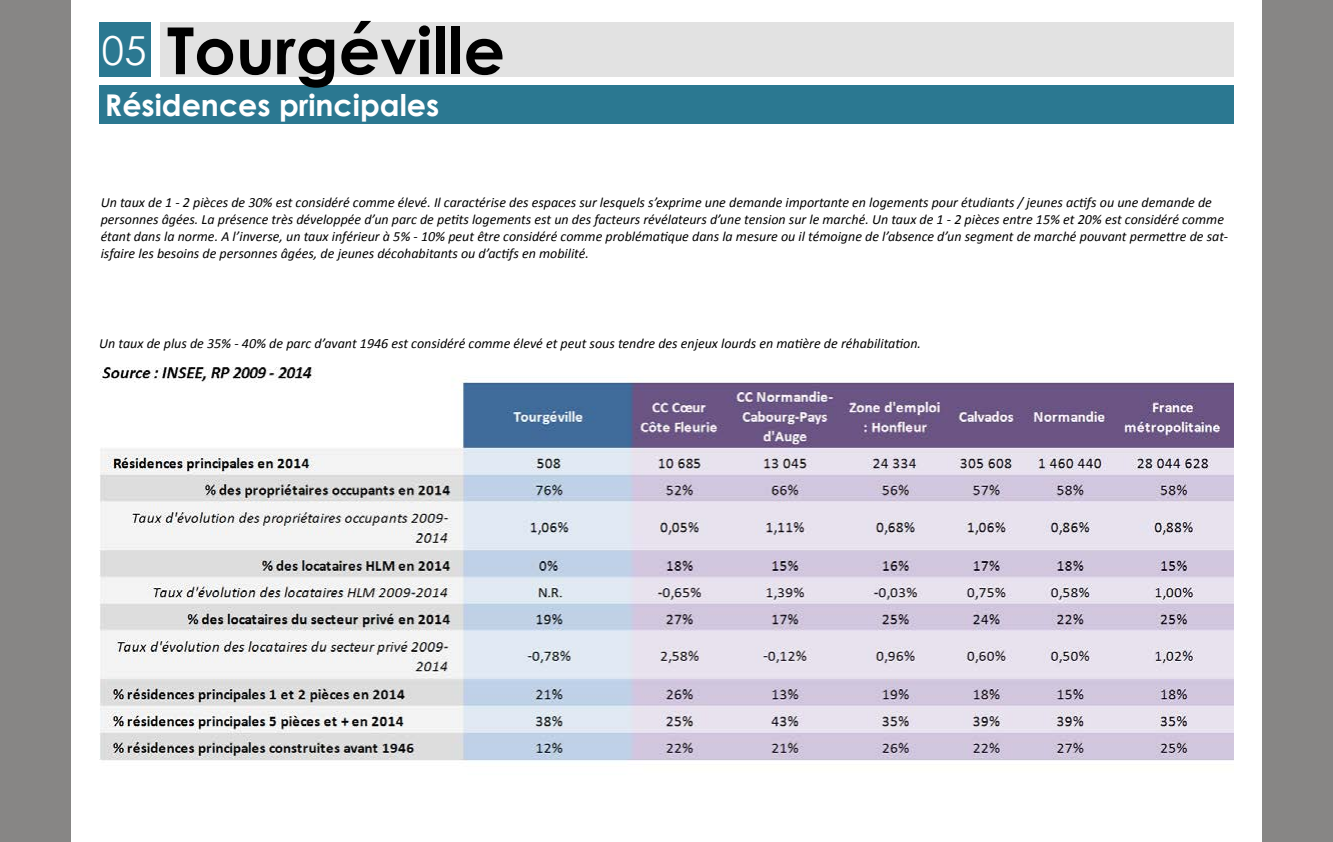
<style>
.page{position:relative;width:1333px;height:842px;background:#fff}
.page>*{position:absolute;margin:0;border:0;box-sizing:border-box;transform-origin:0 0}
.t1{font:700 65px "Century Gothic";color:#000}
.t2{font:40px "Century Gothic";color:#fff}
.t3{font:700 30px "Century Gothic";color:#fff}
.t4{font:italic 14px/16.8px "Calibri";color:#000}
</style>
<div class="page">
<div style="left:99px;top:23px;width:51px;height:54px;background:#2b7891"></div>
<div style="left:160px;top:23px;width:1073px;height:54px;background:#e2e2e2"></div>
<div style="left:99px;top:85px;width:1134px;height:39px;background:#2b7891"></div>
<div style="left:1261px;top:0;width:71px;height:842px;background:#878685"></div>
<div style="left:0;top:0;width:71px;height:842px;background:#878685"></div>
<img style="left:99px;top:367px;width:1134px;height:394px">
<h1 class="t1" style="left:167px;top:1px;width:339px">Tourgéville</h1>
<h2 class="t2" style="left:102px;top:23px;width:46px">05</h2>
<h3 class="t3" style="left:105px;top:82px;width:336px">Résidences principales</h3>
<p class="t4" style="left:101px;top:194px;width:1128px">Un taux de 1 - 2 pièces de 30% est considéré comme élevé. Il caractérise des espaces sur lesquels s’exprime une demande importante en logements pour étudiants / jeunes actifs ou une demande de personnes âgées. La présence très développée d’un parc de petits logements est un des facteurs révélateurs d’une tension sur le marché. Un taux de 1 - 2 pièces entre 15% et 20% est considéré comme étant dans la norme. A l’inverse, un taux inférieur à 5% - 10% peut être considéré comme problématique dans la mesure ou il témoigne de l’absence d’un segment de marché pouvant permettre de sat&shy;isfaire les besoins de personnes âgées, de jeunes décohabitants ou d’actifs en mobilité.</p>
<p class="t4" style="left:99px;top:335px;width:823px">Un taux de plus de 35% - 40% de parc d’avant 1946 est considéré comme élevé et peut sous tendre des enjeux lourds en matière de réhabilitation.</p>
</div>
